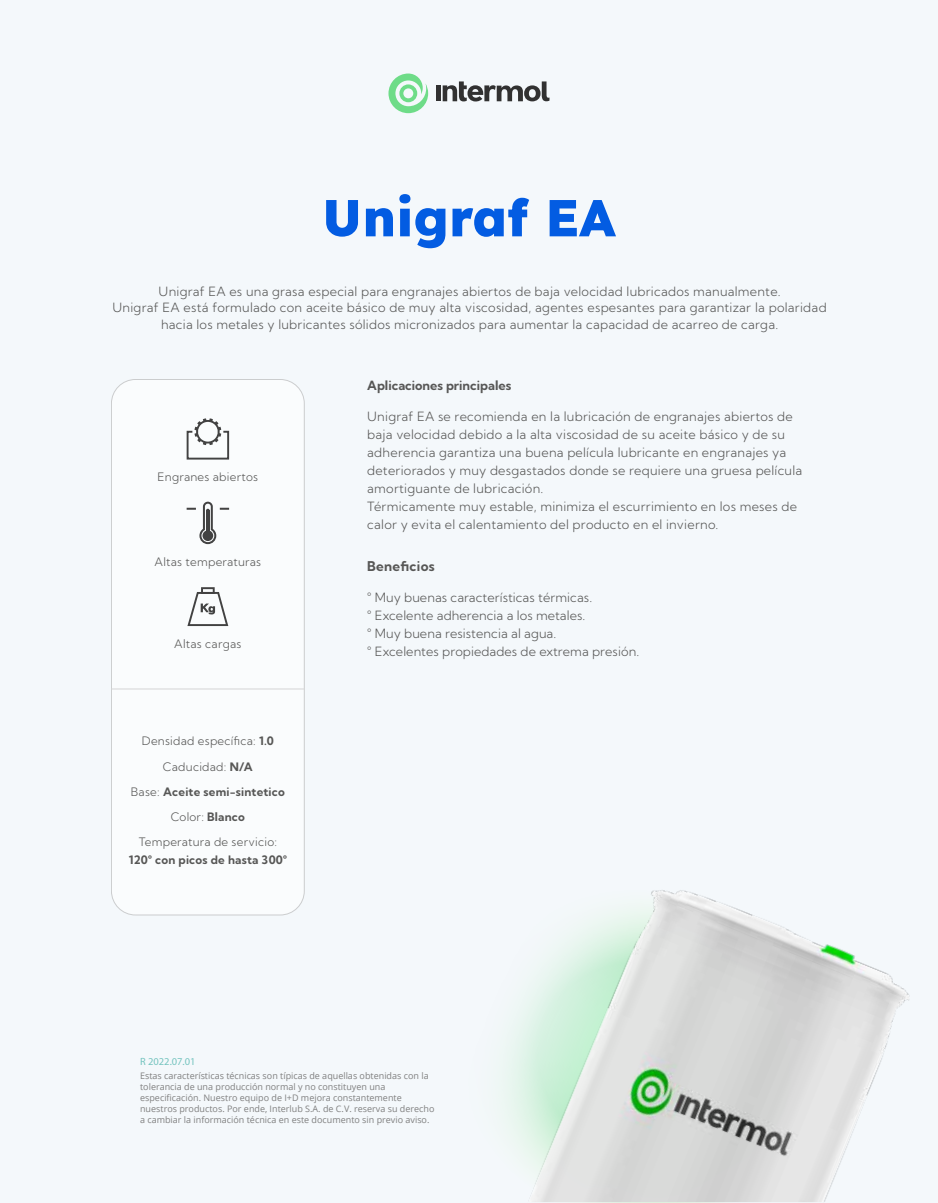
<style>
.page{position:relative;width:938px;height:1203px;background:#eef4fa}
.page>*{position:absolute;margin:0;border:0;box-sizing:border-box;transform-origin:0 0}
.t1{font:800 51.9px "Lexend Deca";color:#035ce2}
.t2{font:700 13.5px "Kumbh Sans";letter-spacing:.02em;color:#575756}
.t3{font:300 12.75px/18px "Kumbh Sans";letter-spacing:.02em;color:#575756}
.t4{font:700 12.75px "Kumbh Sans";color:#575756}
.t5{font:300 11.7px/25px "Kumbh Sans";letter-spacing:.02em;color:#575756;text-align:center}
.t6{font:700 11.7px "Kumbh Sans";letter-spacing:.02em;color:#575756}
.t7{font:10.5px "Myriad Pro";color:#75c4bf}
.t8{font:9px/10.8px "Open Sans";color:#808080}
.s1{font-weight:700}
</style>
<div class="page">
<img style="left:509px;top:890px;width:400px;height:312px">
<div style="left:436px;top:85px;width:5px;height:16px;background:#313131"></div>
<svg style="left:442px;top:81px;width:107px;height:20px"></svg>
<svg style="left:388px;top:74px;width:40px;height:39px"></svg>
<div style="left:111px;top:379px;width:193px;height:536px;background:#fff;border-radius:24px"></div>
<div style="left:111px;top:379px;width:193px;height:536px;border:1px solid #b1b1b1;border-radius:24px"></div>
<hr style="left:111px;top:688px;width:193px;height:2px;background:#d9d9d9">
<svg style="left:187px;top:502px;width:42px;height:42px"></svg>
<svg style="left:186px;top:418px;width:44px;height:42px"></svg>
<svg style="left:187px;top:587px;width:41px;height:39px"></svg>
<h1 class="t1" style="left:322px;top:175px;width:295px">Unigraf EA</h1>
<p class="t3" style="left:112px;top:283px;width:715px;line-height:16.5px;text-align:center">Unigraf EA es una grasa especial para engranajes abiertos de baja velocidad lubricados manualmente.<br>Unigraf EA está formulado con aceite básico de muy alta viscosidad, agentes espesantes para garantizar la polaridad hacia los metales y lubricantes sólidos micronizados para aumentar la capacidad de acarreo de carga.</p>
<p class="t5" style="left:158px;top:464px;width:102px">Engranes abiertos</p>
<p class="t5" style="left:155px;top:549px;width:108px">Altas temperaturas</p>
<p class="t5" style="left:174px;top:631px;width:69px">Altas cargas</p>
<p class="t5" style="left:131px;top:729px;width:155px">Densidad específica: <span class="s1">1.0<br></span>Caducidad: <span class="s1">N/A<br></span>Base: <span class="s1">Aceite semi-sintetico<br></span>Color: <span class="s1">Blanco<br></span>Temperatura de servicio:</p>
<p class="t6" style="left:129px;top:853px;width:160px">120° con picos de hasta 300°</p>
<p class="t7" style="left:140px;top:1055px;width:57px">R 2022.07.01</p>
<p class="t4" style="left:367px;top:377px;width:145px">Aplicaciones principales</p>
<p class="t3" style="left:367px;top:407px;width:436px">Unigraf EA se recomienda en la lubricación de engranajes abiertos de baja velocidad debido a la alta viscosidad de su aceite básico y de su adherencia garantiza una buena película lubricante en engranajes ya deteriorados y muy desgastados donde se requiere una gruesa película amortiguante de lubricación.<br>Térmicamente muy estable, minimiza el escurrimiento en los meses de calor y evita el calentamiento del producto en el invierno.</p>
<p class="t2" style="left:367px;top:558px;width:69px">Beneficios</p>
<p class="t3" style="left:367px;top:589px;width:273px">° Muy buenas características térmicas.<br>° Excelente adherencia a los metales.<br>° Muy buena resistencia al agua.<br>° Excelentes propiedades de extrema presión.</p>
<p class="t8" style="left:140px;top:1070px;width:296px">Estas características técnicas son típicas de aquellas obtenidas con la tolerancia de una producción normal y no constituyen una especificación. Nuestro equipo de I+D mejora constantemente nuestros productos. Por ende, Interlub S.A. de C.V. reserva su derecho a cambiar la información técnica en este documento sin previo aviso.</p>
</div>
